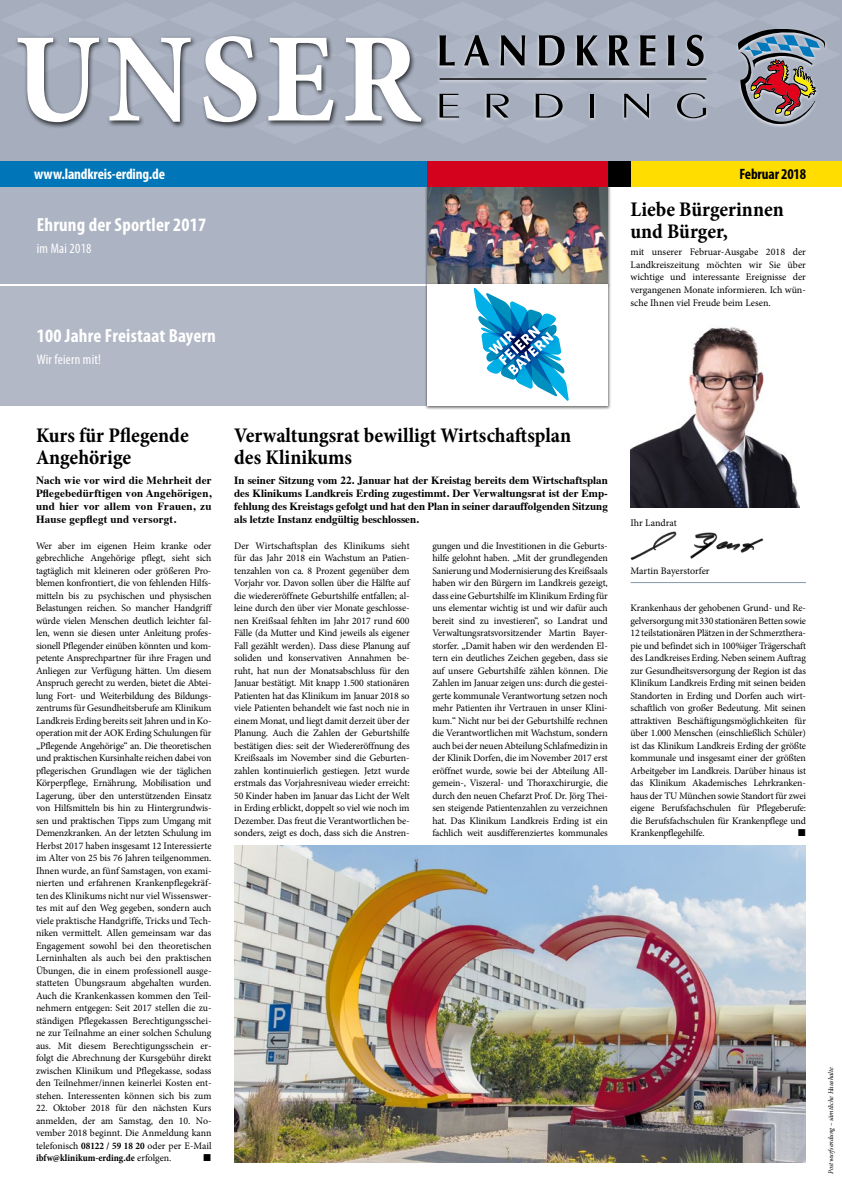
<style>
.page{position:relative;width:842px;height:1191px;background:#fff}
.page>*{position:absolute;margin:0;border:0;box-sizing:border-box;transform-origin:0 0}
.t1{font:700 condensed 128.7px "Minion Pro";letter-spacing:.05em;color:#fff}
.t2{font:700 condensed 21px/22px "Minion Pro";color:#000}
.t3{font:700 condensed 19px "Myriad Pro";letter-spacing:.01em;color:#fff}
.t4{font:700 condensed 15px "Myriad Pro";letter-spacing:-.01em;color:#fff}
.t5{font:700 condensed 15px "Myriad Pro";letter-spacing:-.01em;color:#000}
.t6{font:condensed 14px "Myriad Pro";letter-spacing:.02em;color:#fff}
.t7{font:700 11px/13px "Times";letter-spacing:.01em;color:#000;text-align:justify}
.t8{font:10px/12.5px "Minion Pro";letter-spacing:-.01em;color:#000;text-align:justify}
.t9{font:10px "Zapf Dingbats ITC";color:#000}
.t10{font:italic 7px "Minion Pro";letter-spacing:-.01em;color:#000}
.s1{font-weight:700;font-stretch:condensed}
</style>
<div class="page">
<div style="left:0;top:286px;width:608px;height:119px;background:#b2b8c6"></div>
<div style="left:0;top:185px;width:432px;height:99px;background:#acb3c2"></div>
<div style="left:425px;top:183px;width:186px;height:105px;background:#000;opacity:.6"></div>
<img style="left:427px;top:186px;width:181px;height:96px">
<div style="left:0;top:0;width:842px;height:180px;background:#a6aebe"></div>
<svg style="left:437px;top:28px;width:390px;height:99px"></svg>
<div style="left:15px;top:33px;width:413px;height:96px;background:#000;opacity:.75"></div>
<div style="left:0;top:161px;width:441px;height:25px;background:#0076b9"></div>
<div style="left:427px;top:161px;width:203px;height:25px;background:#d4021d"></div>
<div style="left:630px;top:161px;width:212px;height:25px;background:#fd0"></div>
<div style="left:608px;top:161px;width:22px;height:25px;background:#000"></div>
<hr style="left:630px;top:582px;width:176px;height:1px;background:#8996aa">
<img style="left:630px;top:327px;width:169px;height:181px">
<img style="left:630px;top:531px;width:134px;height:29px">
<img style="left:234px;top:845px;width:572px;height:317px">
<div style="left:425px;top:282px;width:186px;height:128px;background:#000;opacity:.6"></div>
<div style="left:427px;top:284px;width:181px;height:121px;background:#fff"></div>
<svg style="left:473px;top:288px;width:96px;height:113px"></svg>
<h1 class="t1" style="left:14px;top:-9px;width:409px">UNSER</h1>
<h3 class="t4" style="left:34px;top:165px;width:133px">www.landkreis-erding.de</h3>
<h3 class="t5" style="left:739px;top:165px;width:68px">Februar 2018</h3>
<h2 class="t2" style="left:630px;top:199px;width:155px">Liebe Bürgerinnen und Bürger,</h2>
<p class="t8" style="left:630px;top:246px;width:177px">mit unserer Februar-Ausgabe 2018 der Landkreiszeitung möchten wir Sie über wichtige und interessante Ereignisse der vergangenen Monate informieren. Ich wün&shy;sche Ihnen viel Freude beim Lesen.</p>
<h3 class="t3" style="left:37px;top:213px;width:171px">Ehrung der Sportler 2017</h3>
<h3 class="t6" style="left:37px;top:239px;width:56px">im Mai 2018</h3>
<h3 class="t3" style="left:37px;top:324px;width:181px">100 Jahre Freistaat Bayern</h3>
<h3 class="t6" style="left:37px;top:350px;width:66px">Wir feiern mit!</h3>
<h2 class="t2" style="left:36px;top:424px;width:154px">Kurs für Pflegende<br>Angehörige</h2>
<p class="t7" style="left:36px;top:473px;width:177px">Nach wie vor wird die Mehrheit der Pflegebedürftigen von Angehörigen, und hier vor allem von Frauen, zu Hause gepflegt und versorgt.</p>
<p class="t8" style="left:36px;top:539px;width:177px">Wer aber im eigenen Heim kranke oder gebrechliche Angehörige pflegt, sieht sich tagtäglich mit kleineren oder größeren Pro&shy;blemen konfrontiert, die von fehlenden Hilfs&shy;mitteln bis zu psychischen und physischen Belastungen reichen. So mancher Handgriff würde vielen Menschen deutlich leichter fal&shy;len, wenn sie diesen unter Anleitung profes&shy;sionell Pflegender einüben könnten und kom&shy;petente Ansprechpartner für ihre Fragen und Anliegen zur Verfügung hätten. Um diesem Anspruch gerecht zu werden, bietet die Abtei&shy;lung Fort- und Weiterbildung des Bildungs&shy;zentrums für Gesundheitsberufe am Klinikum Landkreis Erding bereits seit Jahren und in Ko&shy;operation mit der AOK Erding Schulungen für „Pflegende Angehörige“ an. Die theoretischen und praktischen Kursinhalte reichen dabei von pflegerischen Grundlagen wie der täglichen Körperpflege, Ernährung, Mobilisation und Lagerung, über den unterstützenden Einsatz von Hilfsmitteln bis hin zu Hintergrundwis&shy;sen und praktischen Tipps zum Umgang mit Demenzkranken. An der letzten Schulung im Herbst 2017 haben insgesamt 12 Interessierte im Alter von 25 bis 76 Jahren teilgenommen.<br>Ihnen wurde, an fünf Samstagen, von exami&shy;nierten und erfahrenen Krankenpflegekräf&shy;ten des Klinikums nicht nur viel Wissenswer&shy;tes mit auf den Weg gegeben, sondern auch viele praktische Handgriffe, Tricks und Tech&shy;niken vermittelt. Allen gemeinsam war das Engagement sowohl bei den theoretischen Lerninhalten als auch bei den praktischen Übungen, die in einem professionell ausge&shy;statteten Übungsraum abgehalten wurden.<br>Auch die Krankenkassen kommen den Teil&shy;nehmern entgegen: Seit 2017 stellen die zu&shy;ständigen Pflegekassen Berechtigungsschei&shy;ne zur Teilnahme an einer solchen Schulung aus. Mit diesem Berechtigungsschein er&shy;folgt die Abrechnung der Kursgebühr direkt zwischen Klinikum und Pflegekasse, sodass den Teilnehmer/innen keinerlei Kosten ent&shy;stehen. Interessenten können sich bis zum</p>
<p class="t8" style="left:36px;top:1102px;width:177px">22. Oktober 2018 für den nächsten Kurs anmelden, der am Samstag, den 10. No&shy;vember 2018 beginnt. Die Anmeldung kann telefonisch <span class="s1">08122 / 59 18 20</span> oder per E-Mail <span class="s1">ibfw@klinikum-erding.de</span> erfolgen.</p>
<p class="t9" style="left:204px;top:1153px;width:9px">■</p>
<h2 class="t2" style="left:234px;top:424px;width:338px">Verwaltungsrat bewilligt Wirtschaftsplan des Klinikums</h2>
<p class="t7" style="left:234px;top:473px;width:375px">In seiner Sitzung vom 22. Januar hat der Kreistag bereits dem Wirtschaftsplan des Klinikums Landkreis Erding zugestimmt. Der Verwaltungsrat ist der Emp&shy;fehlung des Kreistags gefolgt und hat den Plan in seiner darauffolgenden Sitzung als letzte Instanz endgültig beschlossen.</p>
<p class="t8" style="left:234px;top:539px;width:177px">Der Wirtschaftsplan des Klinikums sieht für das Jahr 2018 ein Wachstum an Patien&shy;tenzahlen von ca. 8 Prozent gegenüber dem Vorjahr vor. Davon sollen über die Hälfte auf die wiedereröffnete Geburtshilfe entfallen; al&shy;leine durch den über vier Monate geschlosse&shy;nen Kreißsaal fehlten im Jahr 2017 rund 600<br>Fälle (da Mutter und Kind jeweils als eigener Fall gezählt werden). Dass diese Planung auf soliden und konservativen Annahmen be&shy;ruht, hat nun der Monatsabschluss für den Januar bestätigt. Mit knapp 1.500 stationären Patienten hat das Klinikum im Januar 2018 so viele Patienten behandelt wie fast noch nie in einem Monat, und liegt damit derzeit über der Planung. Auch die Zahlen der Geburtshilfe bestätigen dies: seit der Wiedereröffnung des Kreißsaals im November sind die Geburten&shy;zahlen kontinuierlich gestiegen. Jetzt wurde erstmals das Vorjahresniveau wieder erreicht:<br>50 Kinder haben im Januar das Licht der Welt in Erding erblickt, doppelt so viel wie noch im Dezember. Das freut die Verantwortlichen be&shy;sonders, zeigt es doch, dass sich die Anstren-</p>
<p class="t8" style="left:432px;top:539px;width:177px">gungen und die Investitionen in die Geburts&shy;hilfe gelohnt haben. „Mit der grundlegenden Sanierung und Modernisierung des Kreißsaals haben wir den Bürgern im Landkreis gezeigt, dass eine Geburtshilfe im Klinikum Erding für uns elementar wichtig ist und wir dafür auch bereit sind zu investieren“, so Landrat und Verwaltungsratsvorsitzender Martin Bayer&shy;storfer. „Damit haben wir den werdenden El&shy;tern ein deutliches Zeichen gegeben, dass sie auf unsere Geburtshilfe zählen können. Die Zahlen im Januar zeigen uns: durch die gestei&shy;gerte kommunale Verantwortung setzen noch mehr Patienten ihr Vertrauen in unser Klini&shy;kum.“ Nicht nur bei der Geburtshilfe rechnen die Verantwortlichen mit Wachstum, sondern auch bei der neuen Abteilung Schlafmedizin in der Klinik Dorfen, die im November 2017 erst eröffnet wurde, sowie bei der Abteilung All&shy;gemein-, Viszeral- und Thoraxchirurgie, die durch den neuen Chefarzt Prof. Dr. Jörg Thei&shy;sen steigende Patientenzahlen zu verzeichnen hat. Das Klinikum Landkreis Erding ist ein fachlich weit ausdifferenziertes kommunales</p>
<p class="t8" style="left:630px;top:516px;width:48px">Ihr Landrat</p>
<p class="t8" style="left:630px;top:564px;width:81px">Martin Bayerstorfer</p>
<p class="t8" style="left:630px;top:602px;width:177px">Krankenhaus der gehobenen Grund- und Re&shy;gelversorgung mit 330 stationären Betten sowie 12 teilstationären Plätzen in der Schmerzthera&shy;pie und befindet sich in 100%iger Trägerschaft des Landkreises Erding. Neben seinem Auftrag zur Gesundheitsversorgung der Region ist das Klinikum Landkreis Erding mit seinen beiden Standorten in Erding und Dorfen auch wirt&shy;schaftlich von großer Bedeutung. Mit seinen attraktiven Beschäftigungsmöglichkeiten für über 1.000 Menschen (einschließlich Schüler) ist das Klinikum Landkreis Erding der größte kommunale und insgesamt einer der größten Arbeitgeber im Landkreis. Darüber hinaus ist das Klinikum Akademisches Lehrkranken&shy;haus der TU München sowie Standort für zwei eigene Berufsfachschulen für Pflegeberufe: die Berufsfachschulen für Krankenpflege und Krankenpflegehilfe.</p>
<p class="t9" style="left:798px;top:828px;width:9px">■</p>
<p class="t10" style="left:826px;top:1173px;width:108px;rotate:-90deg">Postwurfsendung – sämtliche Haushalte</p>
</div>
